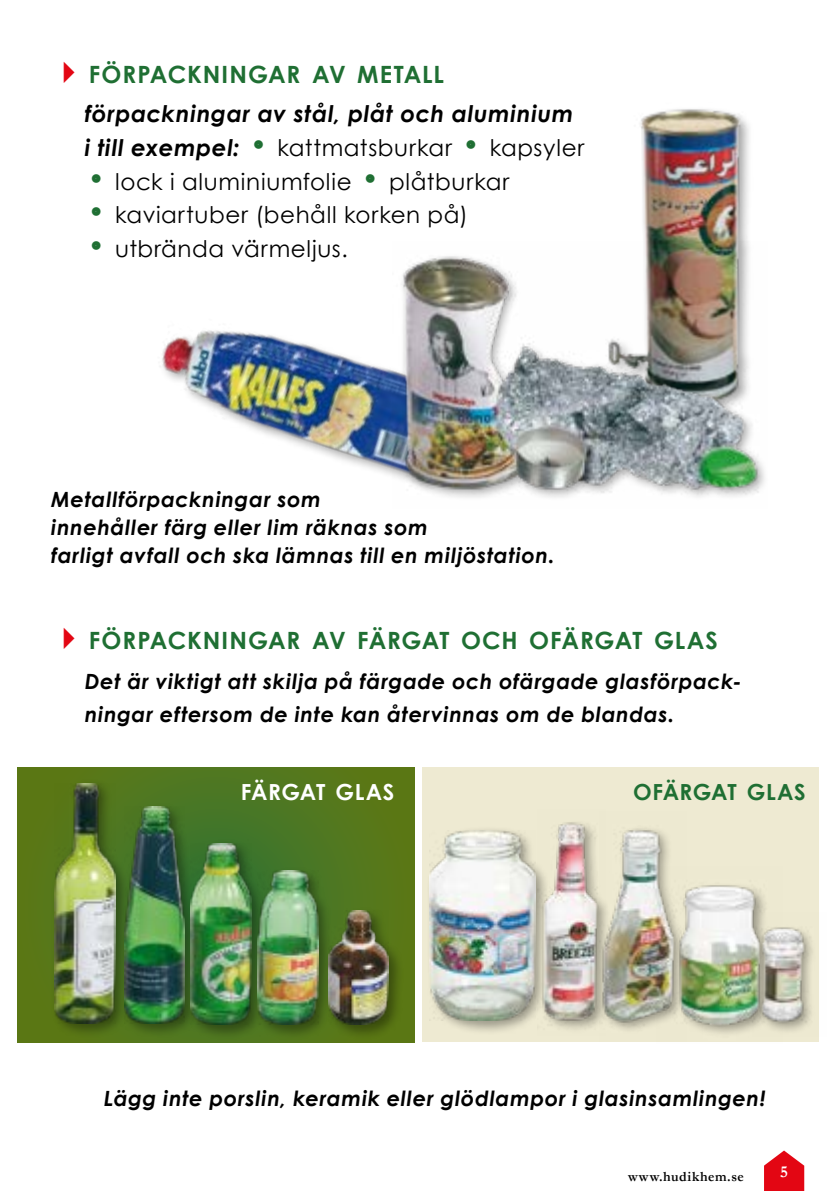
<style>
.page{position:relative;width:840px;height:1191px;background:#fff}
.page>*{position:absolute;margin:0;border:0;box-sizing:border-box;transform-origin:0 0}
.t1{font:700 23.8px "Century Gothic";letter-spacing:.035em;color:#1f6f33}
.t2{font:23px/33.6px "Century Gothic";letter-spacing:.025em;color:#000}
.t3{font:italic 700 23px/33.6px "Century Gothic";letter-spacing:.03em;color:#000}
.t4{font:700 22.2px "Century Gothic";letter-spacing:.015em;color:#1f6f33}
.t5{font:700 22.2px "Century Gothic";letter-spacing:.015em;color:#fff}
.t6{font:italic 700 21px/28px "Century Gothic";letter-spacing:.035em;color:#000}
.t7{font:700 16.8px "Garamond";color:#fff}
.t8{font:700 14.4px "Garamond";letter-spacing:.05em;color:#000;scale:.95 1}
.s1{color:#e30613}
</style>
<div class="page">
<svg style="left:764px;top:1150px;width:39px;height:41px"></svg>
<img style="left:160px;top:330px;width:232px;height:145px">
<img style="left:640px;top:109px;width:109px;height:132px">
<img style="left:392px;top:241px;width:373px;height:257px">
<svg style="left:17px;top:767px;width:397px;height:275px;background:#53771b"></svg>
<div style="left:421px;top:767px;width:397px;height:275px;background:#eeead2"></div>
<div style="left:51px;top:779px;width:78px;height:258px;background:#000;opacity:.35"></div>
<img style="left:55px;top:783px;width:60px;height:240px">
<div style="left:187px;top:839px;width:78px;height:200px;background:#000;opacity:.35"></div>
<img style="left:199px;top:843px;width:52px;height:181px">
<div style="left:254px;top:867px;width:78px;height:172px;background:#000;opacity:.35"></div>
<img style="left:258px;top:870px;width:60px;height:154px">
<div style="left:325px;top:907px;width:78px;height:132px;background:#000;opacity:.35"></div>
<img style="left:328px;top:910px;width:60px;height:114px">
<div style="left:121px;top:803px;width:78px;height:234px;background:#000;opacity:.35"></div>
<img style="left:124px;top:807px;width:60px;height:217px">
<div style="left:426px;top:826px;width:122px;height:208px;background:#000;opacity:.35"></div>
<img style="left:429px;top:830px;width:106px;height:190px">
<img style="left:610px;top:828px;width:59px;height:203px">
<img style="left:656px;top:866px;width:110px;height:168px">
<img style="left:751px;top:912px;width:68px;height:124px">
<div style="left:540px;top:819px;width:70px;height:214px;background:#000;opacity:.35"></div>
<img style="left:537px;top:819px;width:68px;height:215px">
<p class="t1" style="left:51px;top:56px;width:394px"><span class="s1">✔</span>FÖRPACKNINGAR AV METALL</p>
<p class="t3" style="left:85px;top:96px;width:490px">förpackningar av stål, plåt och aluminium i till exempel:</p>
<p class="t2" style="left:277px;top:130px;width:176px">kattmatsburkar</p>
<p class="t2" style="left:489px;top:130px;width:96px">kapsyler</p>
<p class="t2" style="left:115px;top:164px;width:238px">lock i aluminiumfolie</p>
<p class="t2" style="left:115px;top:164px;width:395px;text-indent:274px">plåtburkar kaviartuber (behåll korken på) utbrända värmeljus.</p>
<p class="t6" style="left:51px;top:484px;width:504px">Metallförpackningar som<br>innehåller färg eller lim räknas som<br>farligt avfall och ska lämnas till en miljöstation.</p>
<p class="t1" style="left:51px;top:622px;width:668px"><span class="s1">✔</span>FÖRPACKNINGAR AV FÄRGAT OCH OFÄRGAT GLAS</p>
<p class="t6" style="left:85px;top:663px;width:658px;line-height:33.6px">Det är viktigt att skilja på färgade och ofärgade glasförpack&shy;ningar eftersom de inte kan återvinnas om de blandas.</p>
<p class="t5" style="left:241px;top:775px;width:155px">FÄRGAT GLAS</p>
<p class="t4" style="left:632px;top:775px;width:174px">OFÄRGAT GLAS</p>
<p class="t6" style="left:104px;top:1083px;width:663px">Lägg inte porslin, keramik eller glödlampor i glasinsamlingen!</p>
<p class="t8" style="left:627px;top:1166px;width:123px">www.hudikhem.se</p>
<p class="t7" style="left:779px;top:1160px;width:9px">5</p>
</div>
